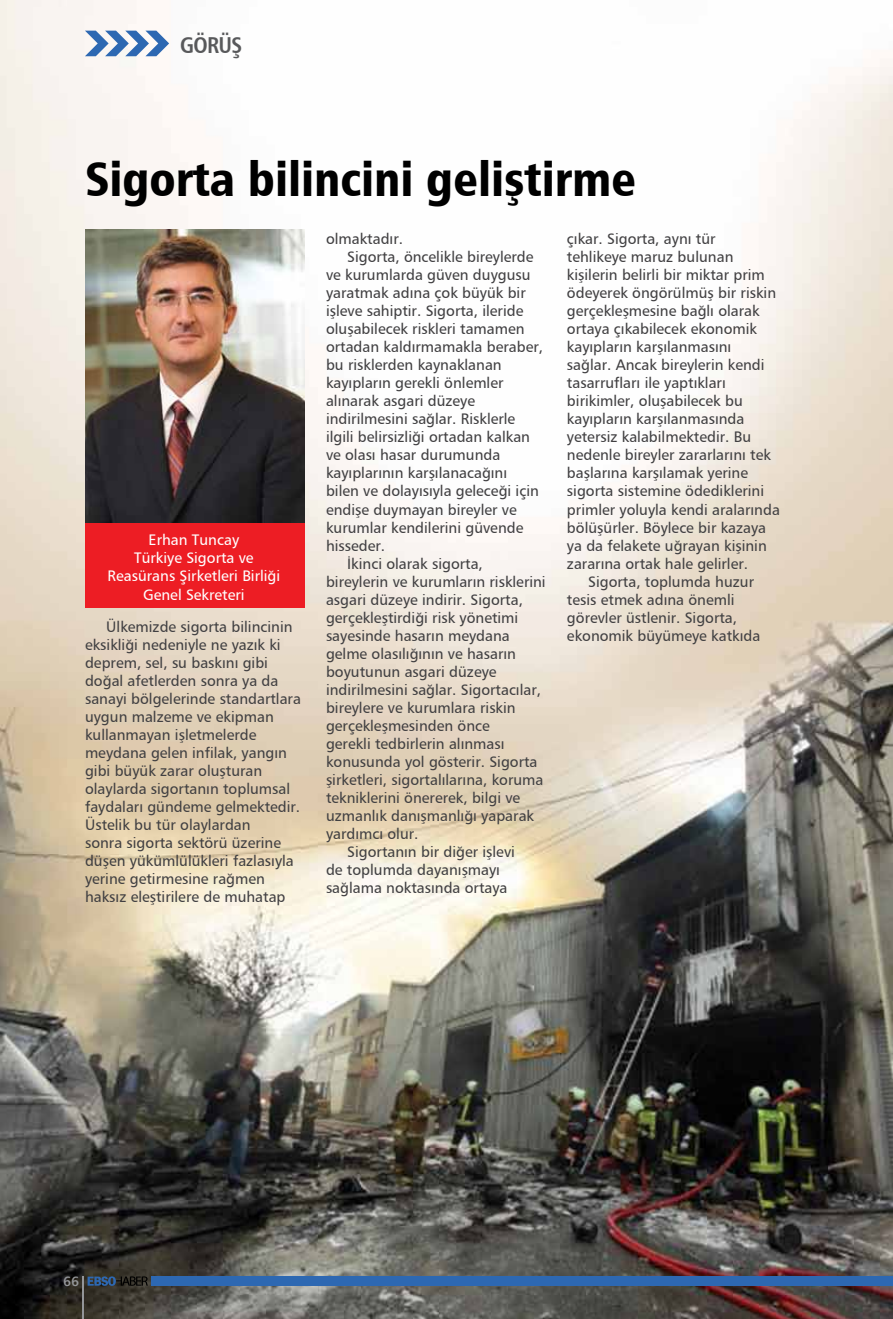
<style>
.page{position:relative;width:893px;height:1319px;background:#fff}
.page>*{position:absolute;margin:0;border:0;box-sizing:border-box;transform-origin:0 0}
.t1{font:900 condensed 48px "Frutiger";color:#000}
.t2{font:700 condensed 22.5px "Frutiger";letter-spacing:-.03em;color:#58595b}
.t3{font:15px/18px "Frutiger Roman";color:#414042}
.t4{font:15px/18px "Frutiger Roman";color:#fff;text-align:center}
.t5{font:700 13.5px "Frutiger";color:#939598}
</style>
<div class="page">
<img style="left:0;top:0;width:893px;height:1318px">
<img style="left:85px;top:230px;width:220px;height:293px">
<div style="left:85px;top:523px;width:220px;height:84px;background:#ed1d24"></div>
<svg style="left:88px;top:1276px;width:60px;height:9px"></svg>
<div style="left:151px;top:1276px;width:742px;height:9px;background:#2d68b2"></div>
<hr style="left:82px;top:1276px;width:2px;height:42px;background:#939598">
<svg style="left:85px;top:31px;width:84px;height:25px"></svg>
<h2 class="t2" style="left:180px;top:31px;width:63px">GÖRÜŞ</h2>
<h1 class="t1" style="left:85px;top:149px;width:552px">Sigorta bilincini geliştirme</h1>
<p class="t4" style="left:108px;top:531px;width:174px">Erhan Tuncay<br>Türkiye Sigorta ve<br>Reasürans Şirketleri Birliği<br>Genel Sekreteri</p>
<p class="t3" style="left:85px;top:617px;width:217px;text-indent:21px">Ülkemizde sigorta bilincinin eksikliği nedeniyle ne yazık ki deprem, sel, su baskını gibi doğal afetlerden sonra ya da sanayi bölgelerinde standartlara uygun malzeme ve ekipman kullanmayan işletmelerde meydana gelen infilak, yangın gibi büyük zarar oluşturan olaylarda sigortanın toplumsal faydaları gündeme gelmektedir.<br>Üstelik bu tür olaylardan<br>sonra sigorta sektörü üzerine düşen yükümlülükleri fazlasıyla yerine getirmesine rağmen haksız eleştirilere de muhatap</p>
<p class="t3" style="left:326px;top:230px;width:79px">olmaktadır.</p>
<p class="t3" style="left:347px;top:248px;width:188px">Sigorta, öncelikle bireylerde</p>
<p class="t3" style="left:326px;top:266px;width:206px">ve kurumlarda güven duygusu</p>
<p class="t3" style="left:326px;top:284px;width:201px">yaratmak adına çok büyük bir</p>
<p class="t3" style="left:326px;top:302px;width:199px">işleve sahiptir. Sigorta, ileride</p>
<p class="t3" style="left:326px;top:320px;width:200px">oluşabilecek riskleri tamamen</p>
<p class="t3" style="left:326px;top:338px;width:219px">ortadan kaldırmamakla beraber,</p>
<p class="t3" style="left:326px;top:356px;width:177px">bu risklerden kaynaklanan</p>
<p class="t3" style="left:326px;top:374px;width:179px">kayıpların gerekli önlemler</p>
<p class="t3" style="left:326px;top:392px;width:151px">alınarak asgari düzeye</p>
<p class="t3" style="left:326px;top:410px;width:191px">indirilmesini sağlar. Risklerle</p>
<p class="t3" style="left:326px;top:428px;width:206px">ilgili belirsizliği ortadan kalkan</p>
<p class="t3" style="left:326px;top:446px;width:176px">ve olası hasar durumunda</p>
<p class="t3" style="left:326px;top:464px;width:183px">kayıplarının karşılanacağını</p>
<p class="t3" style="left:326px;top:482px;width:214px">bilen ve dolayısıyla geleceği için</p>
<p class="t3" style="left:326px;top:500px;width:192px">endişe duymayan bireyler ve</p>
<p class="t3" style="left:326px;top:518px;width:199px">kurumlar kendilerini güvende</p>
<p class="t3" style="left:326px;top:536px;width:61px">hisseder.</p>
<p class="t3" style="left:347px;top:554px;width:137px">İkinci olarak sigorta,</p>
<p class="t3" style="left:326px;top:572px;width:221px">bireylerin ve kurumların risklerini</p>
<p class="t3" style="left:326px;top:590px;width:199px">asgari düzeye indirir. Sigorta,</p>
<p class="t3" style="left:326px;top:608px;width:194px">gerçekleştirdiği risk yönetimi</p>
<p class="t3" style="left:326px;top:626px;width:185px">sayesinde hasarın meydana</p>
<p class="t3" style="left:326px;top:644px;width:192px">gelme olasılığının ve hasarın</p>
<p class="t3" style="left:326px;top:662px;width:172px">boyutunun asgari düzeye</p>
<p class="t3" style="left:326px;top:680px;width:217px">indirilmesini sağlar. Sigortacılar,</p>
<p class="t3" style="left:326px;top:698px;width:191px">bireylere ve kurumlara riskin</p>
<p class="t3" style="left:326px;top:716px;width:165px">gerçekleşmesinden önce</p>
<p class="t3" style="left:326px;top:734px;width:180px">gerekli tedbirlerin alınması</p>
<p class="t3" style="left:326px;top:752px;width:213px">konusunda yol gösterir. Sigorta</p>
<p class="t3" style="left:326px;top:770px;width:219px">şirketleri, sigortalılarına, koruma</p>
<p class="t3" style="left:326px;top:788px;width:196px">tekniklerini önererek, bilgi ve</p>
<p class="t3" style="left:326px;top:806px;width:210px">uzmanlık danışmanlığı yaparak</p>
<p class="t3" style="left:326px;top:824px;width:94px">yardımcı olur.</p>
<p class="t3" style="left:347px;top:842px;width:169px">Sigortanın bir diğer işlevi</p>
<p class="t3" style="left:326px;top:860px;width:176px">de toplumda dayanışmayı</p>
<p class="t3" style="left:326px;top:878px;width:183px">sağlama noktasında ortaya</p>
<p class="t3" style="left:567px;top:230px;width:150px">çıkar. Sigorta, aynı tür</p>
<p class="t3" style="left:567px;top:248px;width:168px">tehlikeye maruz bulunan</p>
<p class="t3" style="left:567px;top:266px;width:199px">kişilerin belirli bir miktar prim</p>
<p class="t3" style="left:567px;top:284px;width:211px">ödeyerek öngörülmüş bir riskin</p>
<p class="t3" style="left:567px;top:302px;width:194px">gerçekleşmesine bağlı olarak</p>
<p class="t3" style="left:567px;top:320px;width:192px">ortaya çıkabilecek ekonomik</p>
<p class="t3" style="left:567px;top:338px;width:166px">kayıpların karşılanmasını</p>
<p class="t3" style="left:567px;top:356px;width:199px">sağlar. Ancak bireylerin kendi</p>
<p class="t3" style="left:567px;top:374px;width:160px">tasarrufları ile yaptıkları</p>
<p class="t3" style="left:567px;top:392px;width:177px">birikimler, oluşabilecek bu</p>
<p class="t3" style="left:567px;top:410px;width:179px">kayıpların karşılanmasında</p>
<p class="t3" style="left:567px;top:428px;width:186px">yetersiz kalabilmektedir. Bu</p>
<p class="t3" style="left:567px;top:446px;width:206px">nedenle bireyler zararlarını tek</p>
<p class="t3" style="left:567px;top:464px;width:183px">başlarına karşılamak yerine</p>
<p class="t3" style="left:567px;top:482px;width:199px">sigorta sistemine ödediklerini</p>
<p class="t3" style="left:567px;top:500px;width:214px">primler yoluyla kendi aralarında</p>
<p class="t3" style="left:567px;top:518px;width:201px">bölüşürler. Böylece bir kazaya</p>
<p class="t3" style="left:567px;top:536px;width:201px">ya da felakete uğrayan kişinin</p>
<p class="t3" style="left:567px;top:554px;width:183px">zararına ortak hale gelirler.</p>
<p class="t3" style="left:588px;top:572px;width:167px">Sigorta, toplumda huzur</p>
<p class="t3" style="left:567px;top:590px;width:169px">tesis etmek adına önemli</p>
<p class="t3" style="left:567px;top:608px;width:172px">görevler üstlenir. Sigorta,</p>
<p class="t3" style="left:567px;top:626px;width:195px">ekonomik büyümeye katkıda</p>
<p class="t5" style="left:63px;top:1272px;width:18px">66</p>
</div>
